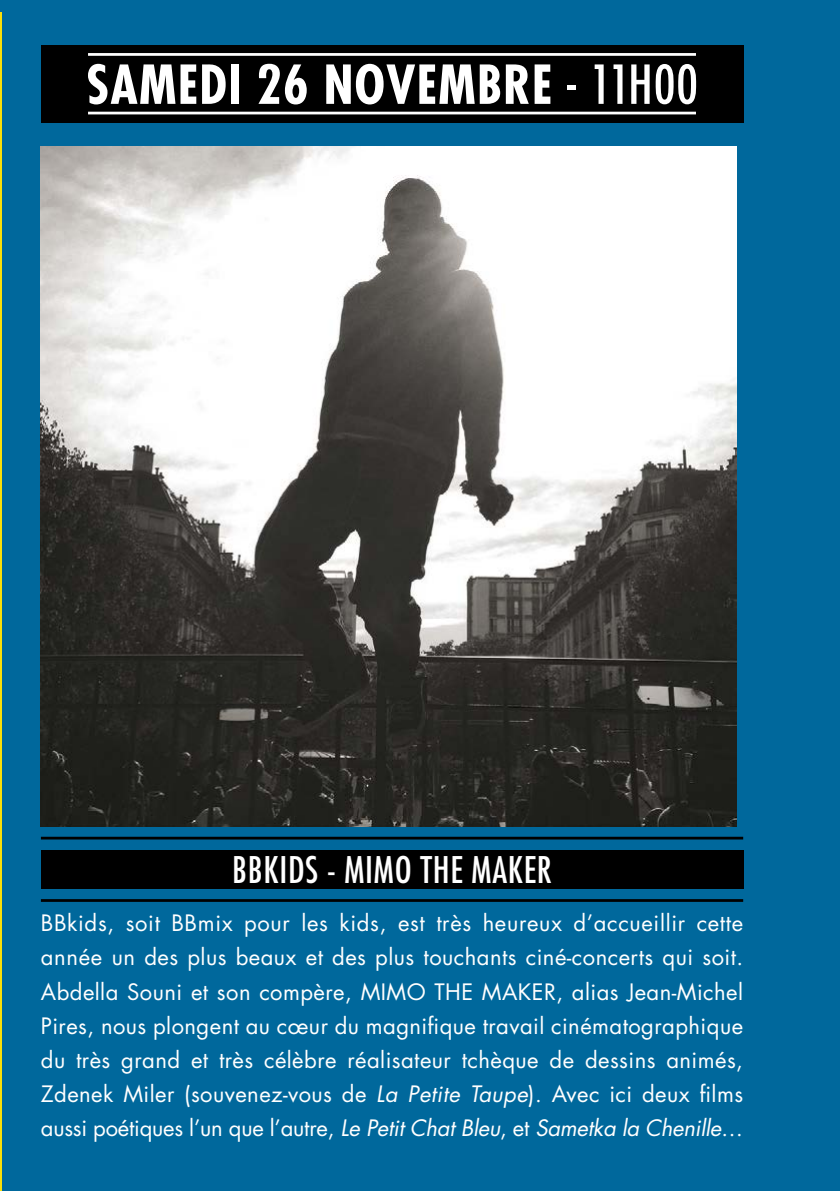
<style>
.page{position:relative;width:840px;height:1191px;background:#fff}
.page>*{position:absolute;margin:0;border:0;box-sizing:border-box;transform-origin:0 0}
.t1{font:700 condensed 52.2px "Futura Std";letter-spacing:.02em;color:#fff}
.t2{font:condensed 35.8px "Futura Std";letter-spacing:.02em;color:#fff}
.t3{font:22px/34px "Futura Std";letter-spacing:-.01em;color:#fff;text-align:justify}
.s1{font-weight:300}
.s2{font-weight:400}
.s3{font-style:italic}
</style>
<div class="page">
<div style="left:0;top:0;width:839px;height:1191px;background:#00689c"></div>
<hr style="left:0;top:12px;width:2px;height:1179px;background:#fadf0a">
<img style="left:41px;top:146px;width:695px;height:680px">
<div style="left:41px;top:45px;width:701px;height:78px;background:#000"></div>
<div style="left:41px;top:850px;width:701px;height:38px;background:#000"></div>
<hr style="left:41px;top:899px;width:701px;height:3px;background:#000">
<hr style="left:41px;top:836px;width:701px;height:3px;background:#000">
<hr style="left:88px;top:53px;width:607px;height:3px;background:#fff">
<hr style="left:88px;top:112px;width:607px;height:2px;background:#fff">
<h1 class="t1" style="left:86px;top:52px;width:612px">SAMEDI 26 NOVEMBRE <span class="s1">-</span> <span class="s2">11H00</span></h1>
<h2 class="t2" style="left:232px;top:848px;width:321px">BBKIDS - MIMO THE MAKER</h2>
<p class="t3" style="left:41px;top:906px;width:703px">BBkids, soit BBmix pour les kids, est très heureux d’accueillir cette année un des plus beaux et des plus touchants ciné-concerts qui soit.<br>Abdella Souni et son compère, MIMO THE MAKER, alias Jean-Michel Pires, nous plongent au cœur du magnifique travail cinématographique du très grand et très célèbre réalisateur tchèque de dessins animés, Zdenek Miler (souvenez-vous de <span class="s3">La Petite Taupe</span>). Avec ici deux films aussi poétiques l’un que l’autre, <span class="s3">Le Petit Chat Bleu</span>, et <span class="s3">Sametka la Chenille</span>…</p>
</div>
